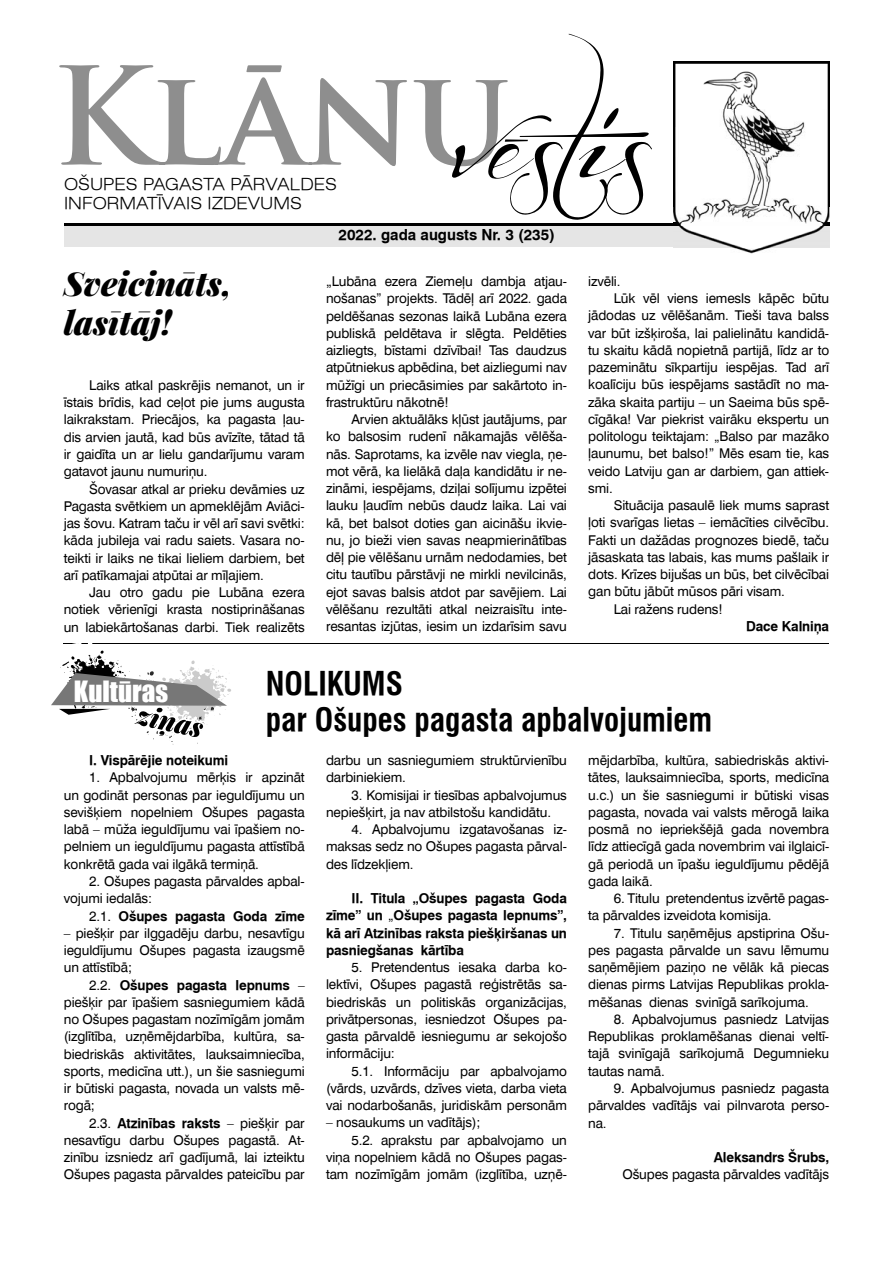
<style>
.page{position:relative;width:893px;height:1263px;background:#fff}
.page>*{position:absolute;margin:0;border:0;box-sizing:border-box;transform-origin:0 0}
.t1{font:italic 900 33px/39px "Playfair Display";color:#000}
.t2{font:700 condensed 31.5px/36.2px "Swiss 721 TL";color:#000}
.t3{font:27px "Impact";color:#fff}
.t4{font:300 expanded 16.5px/19.8px "Swiss 721 TL";color:#000}
.t5{font:700 15px "Swiss 721 TL";color:#000}
.t6{font:13.5px/17.2px "Swiss 721 TL";letter-spacing:-.01em;color:#000;text-align:justify}
.t7{font:700 13.5px/17.2px "Swiss 721 TL";letter-spacing:-.01em;color:#000;text-align:justify}
.s1{font-size:13.95px}
.s2{font-weight:400}
.s3{font-weight:700}
</style>
<div class="page">
<div style="left:64px;top:226px;width:766px;height:21px;background:#e5e5e5"></div>
<hr style="left:64px;top:223px;width:765px;height:3px;background:#000">
<svg style="left:59px;top:65px;width:393px;height:101px"></svg>
<svg style="left:452px;top:34px;width:200px;height:186px"></svg>
<img style="left:673px;top:62px;width:156px;height:192px">
<img style="left:673px;top:223px;width:156px;height:24px">
<hr style="left:64px;top:643px;width:765px;height:1px;background:#000">
<svg style="left:51px;top:643px;width:180px;height:102px"></svg>
<p class="t4" style="left:64px;top:174px;width:274px">OŠUPES PAGASTA PĀRVALDES<br>INFORMATĪVAIS IZDEVUMS</p>
<h1 class="t1" style="left:64px;top:263px;width:170px">Sveicināts, lasītāj!</h1>
<p class="t6" style="left:64px;top:376px;width:242px;text-indent:26px">Laiks atkal paskrējis nemanot, un ir īstais brīdis, kad ceļot pie jums augusta laikrakstam. Priecājos, ka pagasta ļau&shy;dis arvien jautā, kad būs avīzīte, tātad tā ir gaidīta un ar lielu gandarījumu varam gatavot jaunu numuriņu.</p>
<p class="t6" style="left:64px;top:480px;width:242px;text-indent:26px">Šovasar atkal ar prieku devāmies uz Pagasta svētkiem un apmeklējām Aviāci&shy;jas šovu. Katram taču ir vēl arī savi svētki: kāda jubileja vai radu saiets. Vasara no&shy;teikti ir laiks ne tikai lieliem darbiem, bet arī patīkamajai atpūtai ar mīļajiem.</p>
<p class="t6" style="left:64px;top:583px;width:242px;text-indent:26px">Jau otro gadu pie Lubāna ezera notiek vērienīgi krasta nostiprināšanas un labiekārtošanas darbi. Tiek realizēts</p>
<p class="t5" style="left:339px;top:226px;width:218px">2022. gada augusts Nr. 3 (235)</p>
<p class="t6" style="left:326px;top:273px;width:242px"><span class="s1">„</span>Lubāna ezera Ziemeļu dambja atjau&shy;nošanas” projekts. Tādēļ arī 2022. gada peldēšanas sezonas laikā Lubāna ezera publiskā peldētava ir slēgta. Peldēties aizliegts, bīstami dzīvībai! Tas daudzus atpūtniekus apbēdina, bet aizliegumi nav mūžīgi un priecāsimies par sakārtoto in&shy;frastruktūru nākotnē!</p>
<p class="t6" style="left:326px;top:411px;width:242px;text-indent:26px">Arvien aktuālāks kļūst jautājums, par ko balsosim rudenī nākamajās vēlēša&shy;nās. Saprotams, ka izvēle nav viegla, ņe&shy;mot vērā, ka lielākā daļa kandidātu ir ne&shy;zināmi, iespējams, dziļai solījumu izpētei lauku ļaudīm nebūs daudz laika. Lai vai kā, bet balsot doties gan aicināšu ikvie&shy;nu, jo bieži vien savas neapmierinātības dēļ pie vēlēšanu urnām nedodamies, bet citu tautību pārstāvji ne mirkli nevilcinās, ejot savas balsis atdot par savējiem. Lai vēlēšanu rezultāti atkal neizraisītu inte&shy;resantas izjūtas, iesim un izdarīsim savu</p>
<p class="t6" style="left:588px;top:272px;width:34px">izvēli.</p>
<p class="t6" style="left:614px;top:289px;width:217px">Lūk vēl viens iemesls kāpēc būtu</p>
<p class="t6" style="left:588px;top:307px;width:242px">jādodas uz vēlēšanām. Tieši tava balss</p>
<p class="t6" style="left:588px;top:324px;width:242px">var būt izšķiroša, lai palielinātu kandidā-</p>
<p class="t6" style="left:588px;top:341px;width:242px">tu skaitu kādā nopietnā partijā, līdz ar to</p>
<p class="t6" style="left:588px;top:359px;width:242px">pazeminātu sīkpartiju iespējas. Tad arī</p>
<p class="t6" style="left:588px;top:376px;width:242px">koalīciju būs iespējams sastādīt no ma-</p>
<p class="t6" style="left:588px;top:393px;width:242px">zāka skaita partiju – un Saeima būs spē-</p>
<p class="t6" style="left:588px;top:410px;width:242px">cīgāka! Var piekrist vairāku ekspertu un</p>
<p class="t6" style="left:588px;top:428px;width:242px">politologu teiktajam: „Balso par mazāko</p>
<p class="t6" style="left:588px;top:445px;width:242px">ļaunumu, bet balso!” Mēs esam tie, kas</p>
<p class="t6" style="left:588px;top:462px;width:242px">veido Latviju gan ar darbiem, gan attiek-</p>
<p class="t6" style="left:588px;top:479px;width:26px">smi.</p>
<p class="t6" style="left:614px;top:497px;width:217px">Situācija pasaulē liek mums saprast</p>
<p class="t6" style="left:588px;top:514px;width:242px">ļoti svarīgas lietas – iemācīties cilvēcību.</p>
<p class="t6" style="left:588px;top:531px;width:242px">Fakti un dažādas prognozes biedē, taču</p>
<p class="t6" style="left:588px;top:548px;width:242px">jāsaskata tas labais, kas mums pašlaik ir</p>
<p class="t6" style="left:588px;top:566px;width:242px">dots. Krīzes bijušas un būs, bet cilvēcībai</p>
<p class="t6" style="left:588px;top:583px;width:198px">gan būtu jābūt mūsos pāri visam.</p>
<p class="t6" style="left:614px;top:600px;width:110px">Lai ražens rudens!</p>
<p class="t7" style="left:746px;top:617px;width:85px">Dace Kalniņa</p>
<h2 class="t2" style="left:266px;top:665px;width:448px">NOLIKUMS<br>par Ošupes pagasta apbalvojumiem</h2>
<p class="t6" style="left:326px;top:751px;width:242px">darbu un sasniegumiem struktūrvienību darbiniekiem.</p>
<p class="t6" style="left:326px;top:786px;width:242px;text-indent:26px">3. Komisijai ir tiesības apbalvojumus nepiešķirt, ja nav atbilstošu kandidātu.</p>
<p class="t6" style="left:326px;top:821px;width:242px;text-indent:26px">4. Apbalvojumu izgatavošanas iz&shy;maksas sedz no Ošupes pagasta pārval&shy;des līdzekļiem.</p>
<p class="t7" style="left:326px;top:890px;width:242px;text-indent:26px">II. Titula „Ošupes pagasta Goda zīme” un <span class="s2">„</span>Ošupes pagasta lepnums”, kā arī Atzinības raksta piešķiršanas un pasniegšanas kārtība</p>
<p class="t6" style="left:326px;top:959px;width:242px;text-indent:26px">5. Pretendentus iesaka darba ko&shy;lektīvi, Ošupes pagastā reģistrētās sa&shy;biedriskās un politiskās organizācijas, privātpersonas, iesniedzot Ošupes pa&shy;gasta pārvaldē iesniegumu ar sekojošo informāciju:</p>
<p class="t6" style="left:326px;top:1062px;width:242px;text-indent:26px">5.1. Informāciju par apbalvojamo (vārds, uzvārds, dzīves vieta, darba vieta vai nodarbošanās, juridiskām personām</p>
<p class="t6" style="left:326px;top:1114px;width:156px">– nosaukums un vadītājs);</p>
<p class="t6" style="left:351px;top:1131px;width:217px">5.2. aprakstu par apbalvojamo un</p>
<p class="t6" style="left:326px;top:1148px;width:242px">viņa nopelniem kādā no Ošupes pagas-</p>
<p class="t6" style="left:326px;top:1166px;width:242px">tam nozīmīgām jomām (izglītība, uzņē-</p>
<h3 class="t3" style="left:74px;top:670px;width:96px">Kultūras</h3>
<p class="t6" style="left:588px;top:752px;width:242px">mējdarbība, kultūra, sabiedriskās aktivi&shy;tātes, lauksaimniecība, sports, medicīna u.c.) un šie sasniegumi ir būtiski visas pagasta, novada vai valsts mērogā laika posmā no iepriekšējā gada novembra līdz attiecīgā gada novembrim vai ilglaicī&shy;gā periodā un īpašu ieguldījumu pēdējā gada laikā.</p>
<p class="t6" style="left:588px;top:890px;width:242px;text-indent:26px">6. Titulu pretendentus izvērtē pagas&shy;ta pārvaldes izveidota komisija.</p>
<p class="t6" style="left:588px;top:924px;width:242px;text-indent:26px">7. Titulu saņēmējus apstiprina Ošu&shy;pes pagasta pārvalde un savu lēmumu saņēmējiem paziņo ne vēlāk kā piecas dienas pirms Latvijas Republikas prokla&shy;mēšanas dienas svinīgā sarīkojuma.</p>
<p class="t6" style="left:588px;top:1010px;width:242px;text-indent:26px">8. Apbalvojumus pasniedz Latvijas Republikas proklamēšanas dienai veltī&shy;tajā svinīgajā sarīkojumā Degumnieku tautas namā.</p>
<p class="t6" style="left:588px;top:1079px;width:242px;text-indent:26px">9. Apbalvojumus pasniedz pagasta pārvaldes vadītājs vai pilnvarota perso&shy;na.</p>
<p class="t7" style="left:714px;top:1149px;width:117px">Aleksandrs Šrubs,</p>
<p class="t6" style="left:622px;top:1166px;width:208px">Ošupes pagasta pārvaldes vadītājs</p>
<p class="t7" style="left:89px;top:752px;width:140px">I. Vispārējie noteikumi</p>
<p class="t6" style="left:64px;top:769px;width:242px;text-indent:26px">1. Apbalvojumu mērķis ir apzināt un godināt personas par ieguldījumu un sevišķiem nopelniem Ošupes pagasta labā – mūža ieguldījumu vai īpašiem no&shy;pelniem un ieguldījumu pagasta attīstībā konkrētā gada vai ilgākā termiņā.</p>
<p class="t6" style="left:64px;top:872px;width:242px;text-indent:26px">2. Ošupes pagasta pārvaldes apbal&shy;vojumi iedalās:</p>
<p class="t7" style="left:89px;top:907px;width:217px"><span class="s2">2.1.</span> Ošupes pagasta Goda zīme</p>
<p class="t6" style="left:64px;top:924px;width:242px">– piešķir par ilggadēju darbu, nesavtīgu ieguldījumu Ošupes pagasta izaugsmē un attīstībā;</p>
<p class="t6" style="left:64px;top:976px;width:242px;text-indent:26px">2.2. <span class="s3">Ošupes pagasta lepnums</span> – piešķir par īpašiem sasniegumiem kādā no Ošupes pagastam nozīmīgām jomām (izglītība, uzņēmējdarbība, kultūra, sa&shy;biedriskās aktivitātes, lauksaimniecība, sports, medicīna utt.), un šie sasniegumi ir būtiski pagasta, novada un valsts mē&shy;rogā;</p>
<p class="t6" style="left:64px;top:1114px;width:242px;text-indent:26px">2.3. <span class="s3">Atzinības raksts</span> – piešķir par nesavtīgu darbu Ošupes pagastā. At&shy;zinību izsniedz arī gadījumā, lai izteiktu Ošupes pagasta pārvaldes pateicību par</p>
</div>
